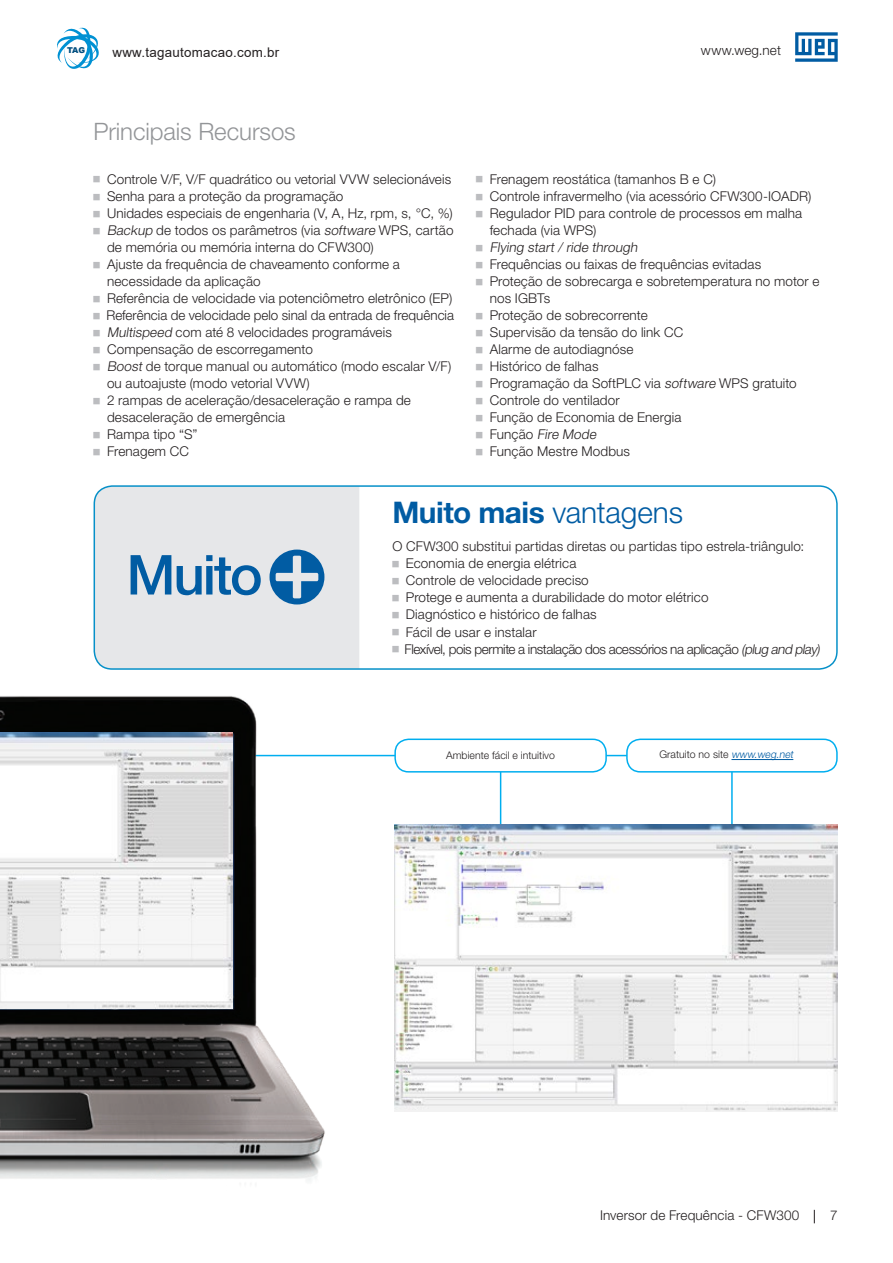
<style>
.page{position:relative;width:893px;height:1263px;background:#fff}
.page>*{position:absolute;margin:0;border:0;box-sizing:border-box;transform-origin:0 0}
.t1{font:500 55.05px "Helvetica Neue LT Pro";letter-spacing:-.04em;color:#015ca3}
.t2{font:700 29.85px "Helvetica Neue LT Pro";letter-spacing:-.015em;color:#015ca3}
.t3{font:300 24px "Helvetica Neue LT Pro";letter-spacing:-.005em;color:#939598}
.t4{font:300 13.5px/17px "Helvetica Neue LT Pro";letter-spacing:.01em;color:#231f20}
.t5{font:italic 300 13.5px "Helvetica Neue LT Pro";color:#231f20}
.t6{font:13.35px "Arial";letter-spacing:.02em;color:#231f20}
.t7{font:300 10.5px "Helvetica Neue LT Pro";color:#231f20}
.t8{font:900 8.1px "Arial";color:#024f80}
.s1{font-style:italic}
.s2{font-weight:300}
.s3{font-style:italic;color:#015ca3}
</style>
<div class="page">
<svg style="left:795px;top:32px;width:43px;height:30px"></svg>
<svg style="left:814px;top:1210px;width:1px;height:13px"></svg>
<div style="left:94px;top:486px;width:265px;height:181px;background:#e6e7e9"></div>
<div style="left:94px;top:485px;width:744px;height:185px;border:2px solid #0690c8;border-radius:18px"></div>
<svg style="left:270px;top:550px;width:54px;height:54px;background:#5f95bf"></svg>
<hr style="left:500px;top:764px;width:1px;height:108px;background:#00aeef">
<hr style="left:731px;top:764px;width:2px;height:108px;background:#00aeef">
<hr style="left:163px;top:755px;width:472px;height:1px;background:#00aeef">
<div style="left:395px;top:739px;width:211px;height:33px;background:#fff;border-radius:14px"></div>
<div style="left:394px;top:738px;width:213px;height:34px;border:2px solid #00aeef;border-radius:14px"></div>
<div style="left:627px;top:739px;width:210px;height:33px;background:#fff;border-radius:14px"></div>
<div style="left:626px;top:738px;width:212px;height:34px;border:2px solid #00aeef;border-radius:14px"></div>
<hr style="left:731px;top:759px;width:62px;height:1px;background:#015ca3">
<img style="left:394px;top:825px;width:444px;height:287px">
<img style="left:0;top:663px;width:334px;height:518px">
<img style="left:0;top:732px;width:232px;height:277px">
<svg style="left:57px;top:27px;width:42px;height:42px"></svg>
<p class="t8" style="left:67px;top:44px;width:20px">TAG</p>
<p class="t6" style="left:113px;top:43px;width:168px">www.tagautomacao.com.br</p>
<p class="t4" style="left:701px;top:42px;width:82px">www.weg.net</p>
<h3 class="t3" style="left:94px;top:117px;width:204px">Principais Recursos</h3>
<p class="t4" style="left:107px;top:171px;width:349px">Controle V/F, V/F quadrático ou vetorial VVW selecionáveis Senha para a proteção da programação<br>Unidades especiais de engenharia (V, A, Hz, rpm, s, °C, %)<br><span class="s1">Backup</span> de todos os parâmetros (via <span class="s1">software</span> WPS, cartão de memória ou memória interna do CFW300)<br>Ajuste da frequência de chaveamento conforme a necessidade da aplicação<br>Referência de velocidade via potenciômetro eletrônico (EP)<br>Referência de velocidade pelo sinal da entrada de frequência <span class="s1">Multispeed</span> com até 8 velocidades programáveis Compensação de escorregamento<br><span class="s1">Boost</span> de torque manual ou automático (modo escalar V/F) ou autoajuste (modo vetorial VVW)<br>2 rampas de aceleração/desaceleração e rampa de desaceleração de emergência<br>Rampa tipo “S”<br>Frenagem CC</p>
<p class="t4" style="left:490px;top:171px;width:323px">Frenagem reostática (tamanhos B e C)<br>Controle infravermelho (via acessório CFW300-IOADR)<br>Regulador PID para controle de processos em malha fechada (via WPS)</p>
<p class="t5" style="left:490px;top:239px;width:152px">Flying start / ride through</p>
<p class="t4" style="left:490px;top:256px;width:331px">Frequências ou faixas de frequências evitadas<br>Proteção de sobrecarga e sobretemperatura no motor e nos IGBTs<br>Proteção de sobrecorrente<br>Supervisão da tensão do link CC<br>Alarme de autodiagnóse<br>Histórico de falhas<br>Programação da SoftPLC via <span class="s1">software</span> WPS gratuito<br>Controle do ventilador<br>Função de Economia de Energia<br>F u n ç ã o <span class="s1">Fire Mode<br></span>Função Mestre Modbus</p>
<h1 class="t1" style="left:126px;top:542px;width:138px">Muito</h1>
<h2 class="t2" style="left:392px;top:493px;width:292px">Muito mais <span class="s2">vantagens</span></h2>
<p class="t4" style="left:405px;top:538px;width:419px;text-indent:-12px">O CFW300 substitui partidas diretas ou partidas tipo estrela-triângulo:<br>Economia de energia elétrica<br>Controle de velocidade preciso<br>Protege e aumenta a durabilidade do motor elétrico<br>Diagnóstico e histórico de falhas<br>Fácil de usar e instalar<br>Flexível, pois permite a instalação dos acessórios na aplicação <span class="s1">(plug and play)</span></p>
<p class="t7" style="left:446px;top:749px;width:110px">Ambiente fácil e intuitivo</p>
<p class="t7" style="left:659px;top:748px;width:137px">Gratuito no site <span class="s3">www.weg.net</span></p>
<p class="t4" style="left:600px;top:1207px;width:201px">Inversor de Frequência - CFW300</p>
<p class="t4" style="left:830px;top:1207px;width:9px">7</p>
</div>
